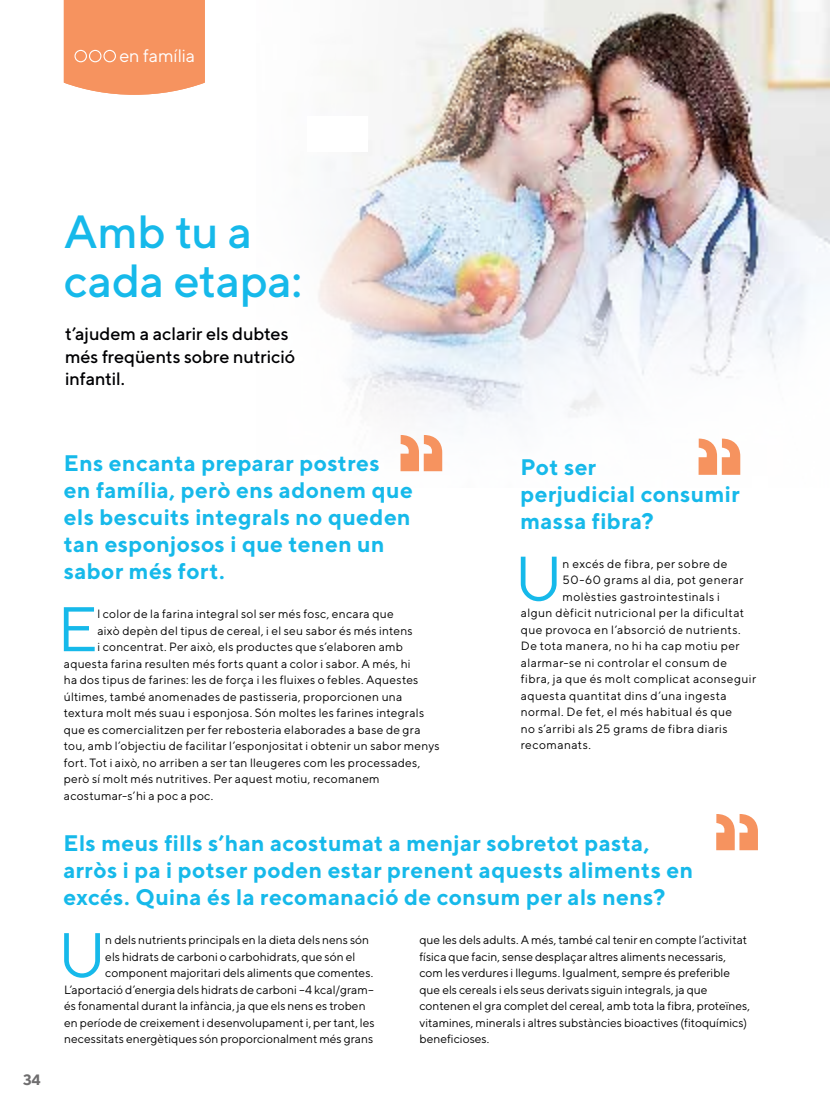
<style>
.page{position:relative;width:830px;height:1106px;background:#fff}
.page>*{position:absolute;margin:0;border:0;box-sizing:border-box;transform-origin:0 0}
.t1{font:62.85px "TT Norms";color:#16b9ea}
.t2{font:500 46.5px/49.5px "TT Norms";letter-spacing:-.01em;color:#16b9ea}
.t3{font:700 22.5px/27px "TT Norms";letter-spacing:.015em;color:#16b9ea}
.t4{font:500 18px/22.5px "TT Norms";letter-spacing:-.005em;color:#000003}
.t5{font:18px "TT Norms";letter-spacing:-.01em;color:#fff}
.t6{font:700 15px "TT Norms";color:#6f6e6f}
.t7{font:12px/16.5px "TT Norms";letter-spacing:.015em;color:#000}
.t8{font:12px "TT Norms";letter-spacing:.035em;color:#000}
</style>
<div class="page">
<img style="left:318px;top:0;width:511px;height:475px">
<div style="left:64px;top:0;width:141px;height:95px;background:#f6935f"></div>
<div style="left:74px;top:50px;width:13px;height:12px;border:1px solid #fff;border-radius:50%"></div>
<div style="left:89px;top:50px;width:12px;height:12px;border:1px solid #fff;border-radius:50%"></div>
<div style="left:103px;top:50px;width:13px;height:12px;border:1px solid #fff;border-radius:50%"></div>
<svg style="left:698px;top:438px;width:42px;height:37px"></svg>
<svg style="left:716px;top:814px;width:41px;height:36px"></svg>
<div style="left:307px;top:116px;width:61px;height:36px;background:#fff"></div>
<svg style="left:400px;top:435px;width:42px;height:36px"></svg>
<h3 class="t5" style="left:119px;top:45px;width:77px">en família</h3>
<h3 class="t5" style="left:119px;top:56px;width:78px">En familia</h3>
<h2 class="t2" style="left:64px;top:206px;width:240px">Amb tu a cada etapa:</h2>
<h3 class="t4" style="left:65px;top:322px;width:232px">t’ajudem a aclarir els dubtes més freqüents sobre nutrició infantil.</h3>
<p class="t6" style="left:23px;top:1070px;width:19px">34</p>
<h3 class="t3" style="left:64px;top:449px;width:350px">Ens encanta preparar postres<br>en família, però ens adonem que els bescuits integrals no queden tan esponjosos i que tenen un sabor més fort.</h3>
<h1 class="t1" style="left:57px;top:590px;width:42px">E</h1>
<p class="t7" style="left:97px;top:605px;width:297px">l color de la farina integral sol ser més fosc, encara que</p>
<p class="t7" style="left:97px;top:622px;width:316px">això depèn del tipus de cereal, i el seu sabor és més intens</p>
<p class="t7" style="left:97px;top:638px;width:307px">i concentrat. Per això, els productes que s’elaboren amb</p>
<p class="t7" style="left:64px;top:655px;width:348px">aquesta farina resulten més forts quant a color i sabor. A més, hi</p>
<p class="t7" style="left:64px;top:671px;width:356px">ha dos tipus de farines: les de força i les fluixes o febles. Aquestes</p>
<p class="t7" style="left:64px;top:688px;width:340px">últimes, també anomenades de pastisseria, proporcionen una</p>
<p class="t7" style="left:64px;top:704px;width:361px">textura molt més suau i esponjosa. Són moltes les farines integrals</p>
<p class="t7" style="left:64px;top:721px;width:358px">que es comercialitzen per fer rebosteria elaborades a base de gra</p>
<p class="t7" style="left:64px;top:737px;width:377px">tou, amb l’objectiu de facilitar l’esponjositat i obtenir un sabor menys</p>
<p class="t7" style="left:64px;top:754px;width:358px">fort. Tot i això, no arriben a ser tan lleugeres com les processades,</p>
<p class="t7" style="left:64px;top:770px;width:317px">però sí molt més nutritives. Per aquest motiu, recomanem</p>
<p class="t7" style="left:64px;top:787px;width:151px">acostumar-s’hi a poc a poc.</p>
<h3 class="t3" style="left:520px;top:452px;width:221px">Pot ser<br>perjudicial consumir massa fibra?</h3>
<h1 class="t1" style="left:514px;top:540px;width:49px">U</h1>
<p class="t8" style="left:562px;top:556px;width:166px">n excés de fibra, per sobre de</p>
<p class="t8" style="left:562px;top:572px;width:182px">50-60 grams al dia, pot generar</p>
<p class="t8" style="left:562px;top:589px;width:159px">molèsties gastrointestinals i</p>
<p class="t8" style="left:520px;top:605px;width:225px">algun dèficit nutricional per la dificultat</p>
<p class="t8" style="left:520px;top:622px;width:221px">que provoca en l’absorció de nutrients.</p>
<p class="t8" style="left:520px;top:638px;width:220px">De tota manera, no hi ha cap motiu per</p>
<p class="t8" style="left:520px;top:655px;width:208px">alarmar-se ni controlar el consum de</p>
<p class="t8" style="left:520px;top:671px;width:237px">fibra, ja que és molt complicat aconseguir</p>
<p class="t8" style="left:520px;top:688px;width:207px">aquesta quantitat dins d’una ingesta</p>
<p class="t8" style="left:520px;top:704px;width:213px">normal. De fet, el més habitual és que</p>
<p class="t8" style="left:520px;top:721px;width:208px">no s’arribi als 25 grams de fibra diaris</p>
<p class="t8" style="left:520px;top:737px;width:72px">recomanats.</p>
<h3 class="t3" style="left:63px;top:829px;width:631px">Els meus fills s’han acostumat a menjar sobretot pasta, arròs i pa i potser poden estar prenent aquests aliments en excés. Quina és la recomanació de consum per als nens?</h3>
<h1 class="t1" style="left:58px;top:916px;width:49px">U</h1>
<p class="t7" style="left:105px;top:931px;width:265px">n dels nutrients principals en la dieta dels nens són</p>
<p class="t7" style="left:105px;top:948px;width:251px">els hidrats de carboni o carbohidrats, que són el</p>
<p class="t7" style="left:105px;top:964px;width:269px">component majoritari dels aliments que comentes.</p>
<p class="t7" style="left:64px;top:981px;width:311px">L’aportació d’energia dels hidrats de carboni –4 kcal/gram–</p>
<p class="t7" style="left:64px;top:997px;width:303px">és fonamental durant la infància, ja que els nens es troben</p>
<p class="t7" style="left:64px;top:1014px;width:312px">en període de creixement i desenvolupament i, per tant, les</p>
<p class="t7" style="left:64px;top:1030px;width:310px">necessitats energètiques són proporcionalment més grans</p>
<p class="t7" style="left:419px;top:931px;width:332px">que les dels adults. A més, també cal tenir en compte l’activitat física que facin, sense desplaçar altres aliments necessaris, com les verdures i llegums. Igualment, sempre és preferible que els cereals i els seus derivats siguin integrals, ja que contenen el gra complet del cereal, amb tota la fibra, proteïnes, vitamines, minerals i altres substàncies bioactives (fitoquímics) beneficioses.</p>
</div>
